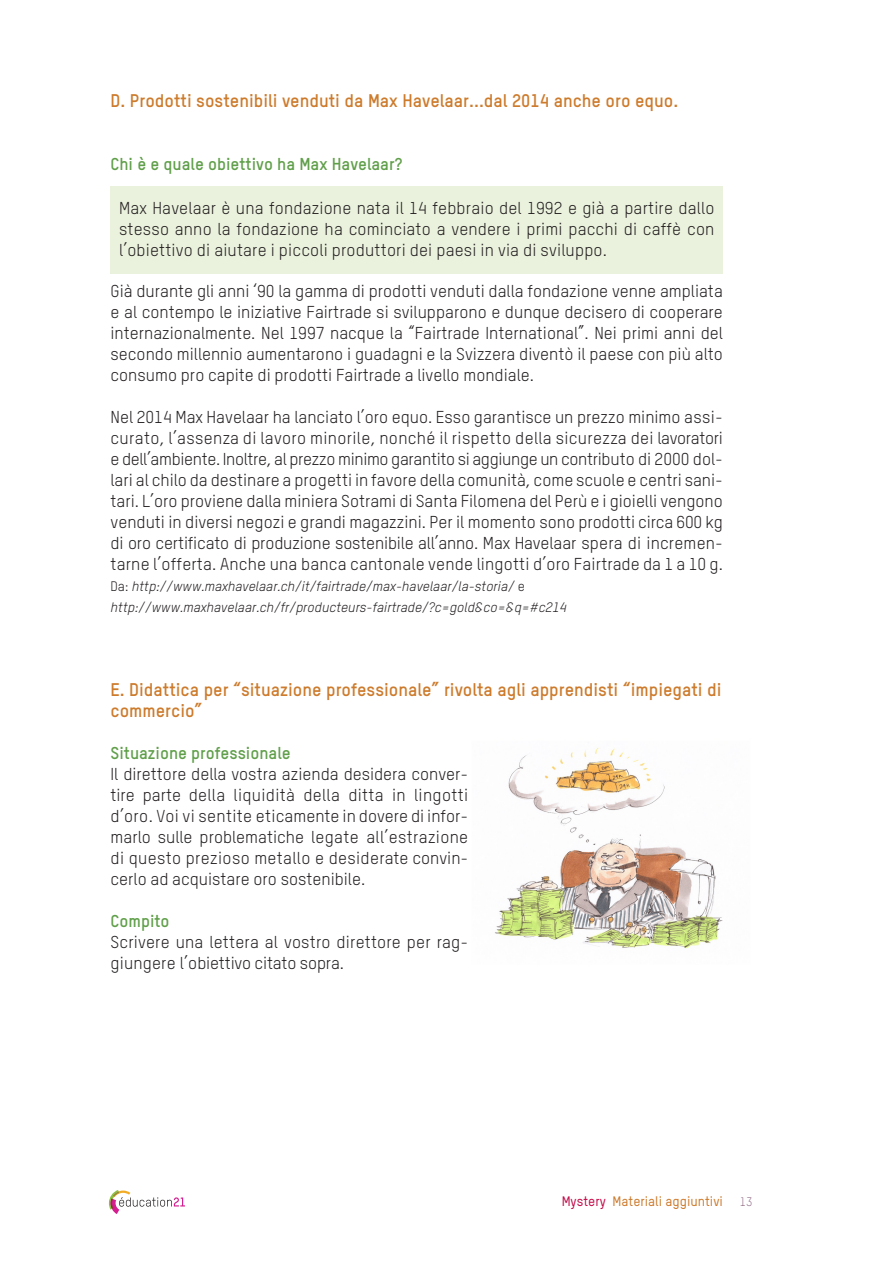
<style>
.page{position:relative;width:893px;height:1263px;background:#fff}
.page>*{position:absolute;margin:0;border:0;box-sizing:border-box;transform-origin:0 0}
.Titel_2_braun{font:700 18px/21px "TSTARPRO";color:#cd7b2c}
.Titel_1_braun{font:700 18px "TSTARPRO";color:#cd7b2c}
.Text_Normal{font:16.95px/21px "TSTARPRO";letter-spacing:.01em;color:#231f20;text-align:justify}
.Titel_1{font:700 16.95px "TSTARPRO";color:#609f4a}
.Titel_2_gruen{font:700 16.95px "TSTARPRO";color:#609f4a}
.Text_Normal-2{font:italic 13.5px "TSTARPRO";color:#231f20}
.Tab_Titel_pink{font:500 13.5px "TSTARPRO";color:#cd7b2c}
.t1{font:300 12px "TSTARPRO";color:#784a69}
.s1{font-style:normal}
.s2{color:#c30a49}
</style>
<div class="page">
<svg style="left:109px;top:1190px;width:76px;height:24px"></svg>
<div style="left:111px;top:186px;width:612px;height:88px;background:#eaf2dd"></div>
<img style="left:495px;top:747px;width:228px;height:202px">
<p class="Titel_1_braun" style="left:111px;top:90px;width:569px">D. Prodotti sostenibili venduti da Max Havelaar...dal 2014 anche oro equo.</p>
<p class="Titel_1" style="left:111px;top:154px;width:293px">Chi è e quale obiettivo ha Max Havelaar?</p>
<p class="Text_Normal" style="left:119px;top:197px;width:597px">Max Havelaar è una fondazione nata il 14 febbraio del 1992 e già a partire dallo stesso anno la fondazione ha cominciato a vendere i primi pacchi di caffè con l’obiettivo di aiutare i piccoli produttori dei paesi in via di sviluppo.</p>
<p class="Text_Normal" style="left:111px;top:280px;width:614px">Già durante gli anni ‘90 la gamma di prodotti venduti dalla fondazione venne ampliata e al contempo le iniziative Fairtrade si svilupparono e dunque decisero di cooperare internazionalmente. Nel 1997 nacque la “Fairtrade International”. Nei primi anni del secondo millennio aumentarono i guadagni e la Svizzera diventò il paese con più alto consumo pro capite di prodotti Fairtrade a livello mondiale.</p>
<p class="Text_Normal" style="left:111px;top:406px;width:614px">Nel 2014 Max Havelaar ha lanciato l’oro equo. Esso garantisce un prezzo minimo assi&shy;curato, l’assenza di lavoro minorile, nonché il rispetto della sicurezza dei lavoratori e dell’ambiente. Inoltre, al prezzo minimo garantito si aggiunge un contributo di 2000 dol&shy;lari al chilo da destinare a progetti in favore della comunità, come scuole e centri sani&shy;tari. L’oro proviene dalla miniera Sotrami di Santa Filomena del Perù e i gioielli vengono venduti in diversi negozi e grandi magazzini. Per il momento sono prodotti circa 600 kg di oro certificato di produzione sostenibile all’anno. Max Havelaar spera di incremen&shy;tarne l’offerta. Anche una banca cantonale vende lingotti d’oro Fairtrade da 1 a 10 g.</p>
<p class="Text_Normal-2" style="left:111px;top:578px;width:416px"><span class="s1">Da:</span> http://www.maxhavelaar.ch/it/fairtrade/max-havelaar/la-storia/ <span class="s1">e</span></p>
<p class="Text_Normal-2" style="left:111px;top:599px;width:457px">http://www.maxhavelaar.ch/fr/producteurs-fairtrade/?c=gold&amp;co=&amp;q=#c214</p>
<p class="Titel_2_braun" style="left:111px;top:678px;width:612px">E. Didattica per “situazione professionale” rivolta agli apprendisti “impiegati di commercio”</p>
<p class="Titel_2_gruen" style="left:111px;top:742px;width:182px">Situazione professionale</p>
<p class="Text_Normal" style="left:111px;top:763px;width:359px">Il direttore della vostra azienda desidera conver&shy;tire parte della liquidità della ditta in lingotti d’oro. Voi vi sentite eticamente in dovere di infor&shy;marlo sulle problematiche legate all’estrazione di questo prezioso metallo e desiderate convin&shy;cerlo ad acquistare oro sostenibile.</p>
<p class="Titel_2_gruen" style="left:111px;top:910px;width:61px">Compito</p>
<p class="Text_Normal" style="left:111px;top:931px;width:359px">Scrivere una lettera al vostro direttore per rag&shy;giungere l’obiettivo citato sopra.</p>
<p class="Tab_Titel_pink" style="left:562px;top:1193px;width:163px"><span class="s2">Mystery</span> Materiali aggiuntivi</p>
<p class="t1" style="left:740px;top:1195px;width:14px">13</p>
</div>
